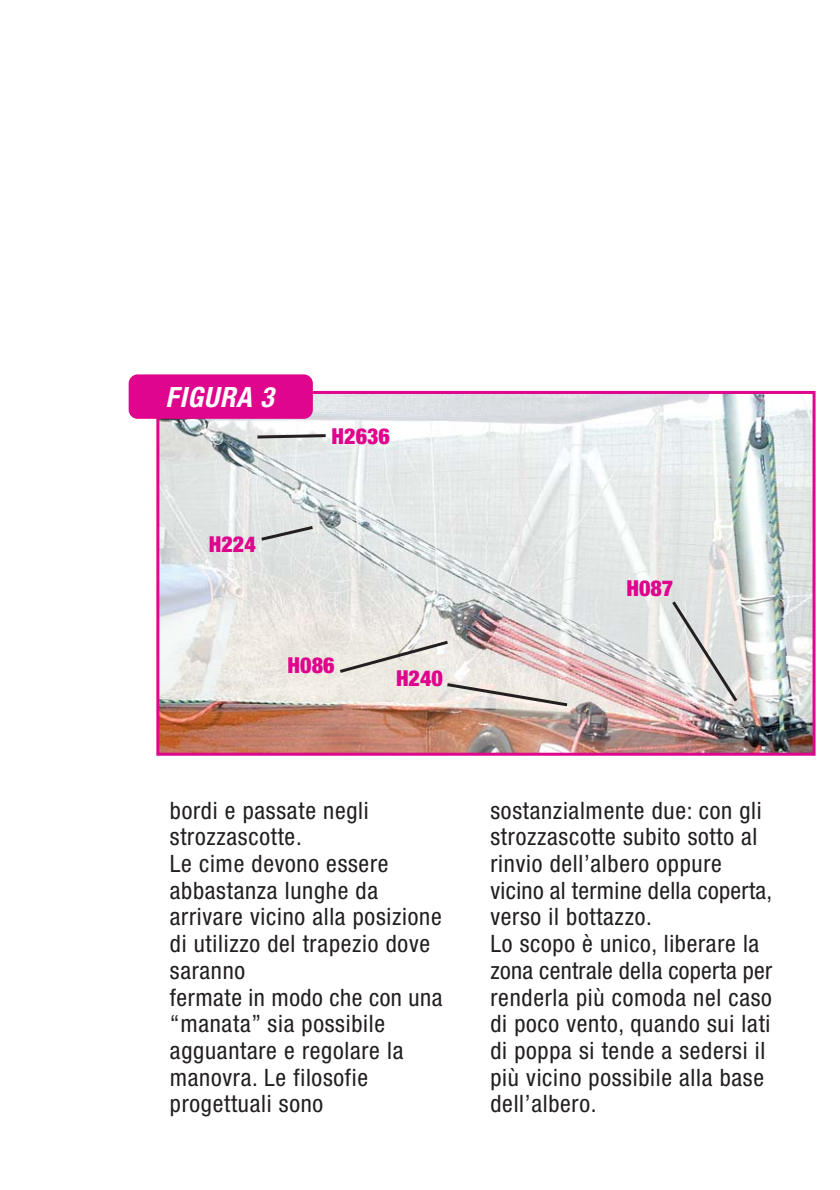
<style>
.page{position:relative;width:840px;height:1190px;background:#fff}
.page>*{position:absolute;margin:0;border:0;box-sizing:border-box;transform-origin:0 0}
.t1{font:italic 700 condensed 28px "Helvetica Neue";color:#fff}
.t2{font:condensed 24px/26.8px "Helvetica Neue";letter-spacing:.03em;color:#231f20}
.t3{font:900 condensed 22px "Helvetica Neue";color:#df058c}
</style>
<div class="page">
<img style="left:160px;top:395px;width:652px;height:357px">
<div style="left:156px;top:391px;width:660px;height:365px;border:3px solid #df058c"></div>
<div style="left:129px;top:374px;width:184px;height:45px;background:#df058c;border:2px solid #df058c;border-radius:8px"></div>
<svg style="left:254px;top:433px;width:197px;height:242px;background:#e0e2e0"></svg>
<svg style="left:444px;top:598px;width:296px;height:110px;background:#d9cfce"></svg>
<p class="t1" style="left:166px;top:387px;width:115px">FIGURA 3</p>
<p class="t3" style="left:209px;top:536px;width:48px">H224</p>
<p class="t3" style="left:332px;top:428px;width:60px">H2636</p>
<p class="t3" style="left:288px;top:658px;width:48px">H086</p>
<p class="t3" style="left:396px;top:671px;width:48px">H240</p>
<p class="t3" style="left:626px;top:580px;width:48px">H087</p>
<p class="t2" style="left:170px;top:799px;width:274px">bordi e passate negli strozzascotte.<br>Le cime devono essere abbastanza lunghe da arrivare vicino alla posizione di utilizzo del trapezio dove saranno<br>fermate in modo che con una “manata” sia possibile agguantare e regolare la manovra. Le filosofie progettuali sono</p>
<p class="t2" style="left:490px;top:799px;width:283px">sostanzialmente due: con gli strozzascotte subito sotto al rinvio dell’albero oppure vicino al termine della coperta, verso il bottazzo.<br>Lo scopo è unico, liberare la zona centrale della coperta per renderla più comoda nel caso di poco vento, quando sui lati di poppa si tende a sedersi il più vicino possibile alla base dell’albero.</p>
</div>
